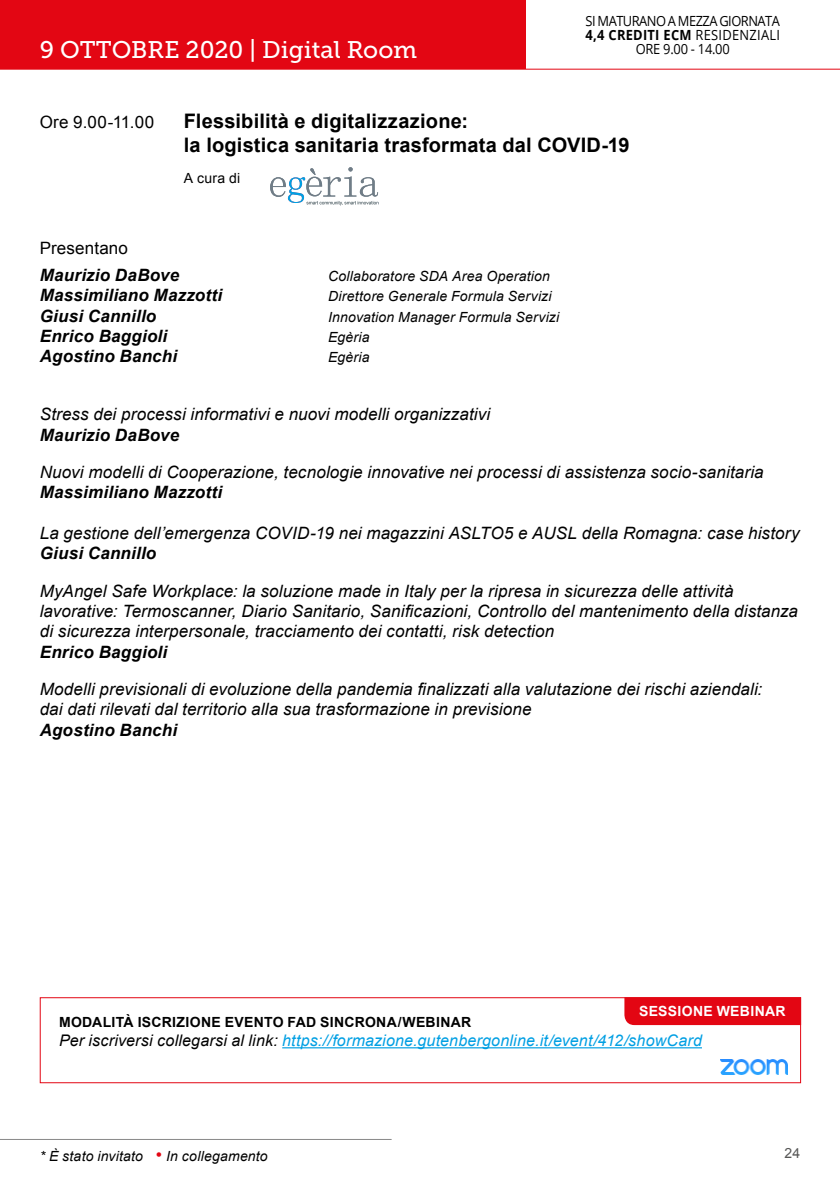
<style>
.page{position:relative;width:840px;height:1191px;background:#fff}
.page>*{position:absolute;margin:0;border:0;box-sizing:border-box;transform-origin:0 0}
.t1{font:24px "Museo Slab 500";color:#fff}
.t2{font:700 20px/24px "Arial";letter-spacing:.01em;color:#000}
.t3{font:italic 17px/20.4px "Arial";letter-spacing:.01em;color:#000}
.t4{font:italic 700 17px "Arial";letter-spacing:.01em;color:#000}
.t5{font:17px "Arial";letter-spacing:.01em;color:#000}
.t6{font:italic 16px "Arial";letter-spacing:.01em;color:#009fe3}
.t7{font:italic 14px "Arial";letter-spacing:.015em;color:#000}
.t8{font:14px/14px "Open Sans";letter-spacing:-.04em;color:#000;text-align:center;scale:.92 1}
.t9{font:700 14px "Arial";letter-spacing:.025em;color:#000}
.t10{font:700 14px "Arial";letter-spacing:.025em;color:#fff}
.t11{font:14px "Arial";letter-spacing:.015em;color:#000}
.t12{font:14px "Arial";color:#575756}
.s1{font-weight:700}
.s2{color:#000}
.s3{font-size:18px;color:#e30613}
</style>
<div class="page">
<hr style="left:0;top:69px;width:839px;height:1px;background:#e30613">
<div style="left:0;top:0;width:525px;height:69px;background:#e30613"></div>
<hr style="left:0;top:1139px;width:391px;height:1px;background:#878787">
<hr style="left:282px;top:1047px;width:419px;height:1px;background:#009fe3">
<div style="left:40px;top:997px;width:760px;height:86px;border:1px solid #e30613"></div>
<div style="left:624px;top:997px;width:176px;height:28px;background:#e30613"></div>
<svg style="left:270px;top:167px;width:108px;height:38px"></svg>
<img style="left:720px;top:1059px;width:66px;height:15px">
<h1 class="t1" style="left:40px;top:36px;width:379px">9 OTTOBRE 2020 | Digital Room</h1>
<p class="t8" style="left:585px;top:14px;width:213px">SI MATURANO A MEZZA GIORNATA<br><span class="s1">4,4 CREDITI ECM</span> RESIDENZIALI<br>ORE 9.00 - 14.00</p>
<p class="t5" style="left:40px;top:111px;width:116px">Ore 9.00-11.00</p>
<p class="t2" style="left:184px;top:110px;width:447px">Flessibilità e digitalizzazione:<br>la logistica sanitaria trasformata dal COVID-19</p>
<p class="t11" style="left:184px;top:169px;width:58px">A cura di</p>
<p class="t5" style="left:40px;top:237px;width:90px">Presentano</p>
<p class="t4" style="left:40px;top:264px;width:141px">Maurizio DaBove</p>
<p class="t7" style="left:328px;top:267px;width:223px">Collaboratore SDA Area Operation</p>
<p class="t4" style="left:40px;top:284px;width:184px">Massimiliano Mazzotti</p>
<p class="t7" style="left:328px;top:287px;width:225px">Direttore Generale Formula Servizi</p>
<p class="t4" style="left:40px;top:305px;width:118px">Giusi Cannillo</p>
<p class="t7" style="left:328px;top:308px;width:232px">Innovation Manager Formula Servizi</p>
<p class="t4" style="left:40px;top:325px;width:129px">Enrico Baggioli</p>
<p class="t7" style="left:328px;top:328px;width:43px">Egèria</p>
<p class="t4" style="left:40px;top:345px;width:139px">Agostino Banchi</p>
<p class="t7" style="left:328px;top:348px;width:43px">Egèria</p>
<p class="t3" style="left:40px;top:404px;width:452px">Stress dei processi informativi e nuovi modelli organizzativi</p>
<p class="t4" style="left:40px;top:423px;width:141px">Maurizio DaBove</p>
<p class="t3" style="left:40px;top:462px;width:725px">Nuovi modelli di Cooperazione, tecnologie innovative nei processi di assistenza socio-sanitaria</p>
<p class="t4" style="left:40px;top:481px;width:184px">Massimiliano Mazzotti</p>
<p class="t3" style="left:40px;top:523px;width:761px">La gestione dell’emergenza COVID-19 nei magazzini ASLTO5 e AUSL della Romagna: case history</p>
<p class="t4" style="left:40px;top:542px;width:118px">Giusi Cannillo</p>
<p class="t3" style="left:40px;top:580px;width:759px">MyAngel Safe Workplace: la soluzione made in Italy per la ripresa in sicurezza delle attività lavorative: Termoscanner, Diario Sanitario, Sanificazioni, Controllo del mantenimento della distanza di sicurezza interpersonale, tracciamento dei contatti, risk detection</p>
<p class="t4" style="left:40px;top:641px;width:129px">Enrico Baggioli</p>
<p class="t3" style="left:40px;top:679px;width:723px">Modelli previsionali di evoluzione della pandemia finalizzati alla valutazione dei rischi aziendali: dai dati rilevati dal territorio alla sua trasformazione in previsione</p>
<p class="t4" style="left:40px;top:719px;width:139px">Agostino Banchi</p>
<p class="t10" style="left:638px;top:1001px;width:148px">SESSIONE WEBINAR</p>
<p class="t9" style="left:59px;top:1012px;width:413px">MODALITÀ ISCRIZIONE EVENTO FAD SINCRONA/WEBINAR</p>
<p class="t6" style="left:59px;top:1030px;width:644px"><span class="s2">Per iscriversi collegarsi al link:</span> https://formazione.gutenbergonline.it/event/412/showCard</p>
<p class="t7" style="left:40px;top:1147px;width:229px">* È stato invitato <span class="s3">•</span> In collegamento</p>
<p class="t12" style="left:784px;top:1144px;width:17px">24</p>
</div>
